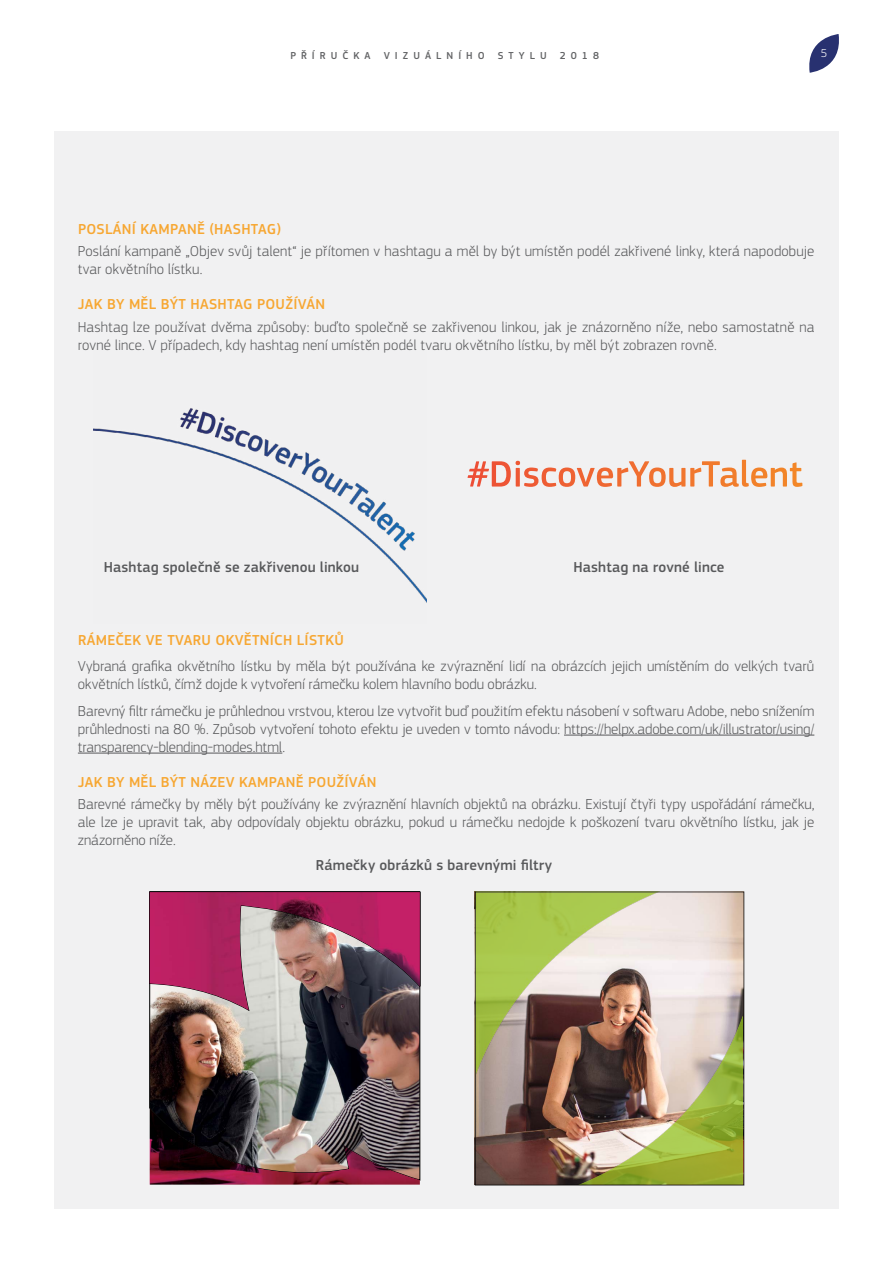
<style>
.page{position:relative;width:893px;height:1263px;background:#fff}
.page>*{position:absolute;margin:0;border:0;box-sizing:border-box;transform-origin:0 0}
.body{font:300 15px/18px "EC Square Sans Pro";letter-spacing:.005em;color:#58595b}
.Page_sub-title{font:500 15px "EC Square Sans Pro";letter-spacing:.02em;color:#f7a732}
.t1{font:500 15px "EC Square Sans Pro";letter-spacing:.01em;color:#58595b}
.t2{font:300 12px "EC Square Sans Pro";color:#fff}
.t3{font:500 10.5px "EC Square Sans Pro";color:#636466}
</style>
<div class="page">
<div style="left:54px;top:132px;width:785px;height:1077px;background:#f1f1f2"></div>
<svg style="left:809px;top:34px;width:30px;height:39px"></svg>
<hr style="left:564px;top:735px;width:250px;height:1px;background:#58595b">
<hr style="left:78px;top:753px;width:204px;height:1px;background:#58595b">
<img style="left:93px;top:408px;width:333px;height:194px">
<img style="left:149px;top:987px;width:272px;height:194px">
<img style="left:150px;top:1108px;width:270px;height:76px">
<img style="left:150px;top:892px;width:270px;height:118px">
<img style="left:477px;top:893px;width:265px;height:290px">
<svg style="left:467px;top:460px;width:335px;height:27px"></svg>
<p class="t3" style="left:290px;top:49px;width:310px">P Ř Í R U Č K A V I Z U Á L N Í H O S T Y L U 2 0 1 8</p>
<p class="t2" style="left:821px;top:46px;width:8px">5</p>
<p class="Page_sub-title" style="left:78px;top:220px;width:205px">POSLÁNÍ KAMPANĚ (HASHTAG)</p>
<p class="body" style="left:78px;top:242px;width:738px">Poslání kampaně „Objev svůj talent“ je přítomen v hashtagu a měl by být umístěn podél zakřivené linky, která napodobuje tvar okvětního lístku.</p>
<p class="Page_sub-title" style="left:78px;top:296px;width:249px">JAK BY MĚL BÝT HASHTAG POUŽÍVÁN</p>
<p class="body" style="left:78px;top:317px;width:738px">Hashtag lze používat dvěma způsoby: buďto společně se zakřivenou linkou, jak je znázorněno níže, nebo samostatně na rovné lince. V případech, kdy hashtag není umístěn podél tvaru okvětního lístku, by měl být zobrazen rovně.</p>
<p class="t1" style="left:104px;top:558px;width:257px">Hashtag společně se zakřivenou linkou</p>
<p class="t1" style="left:573px;top:558px;width:153px">Hashtag na rovné lince</p>
<p class="Page_sub-title" style="left:78px;top:631px;width:267px">RÁMEČEK VE TVARU OKVĚTNÍCH LÍSTKŮ</p>
<p class="body" style="left:78px;top:657px;width:738px">Vybraná grafika okvětního lístku by měla být používána ke zvýraznění lidí na obrázcích jejich umístěním do velkých tvarů okvětních lístků, čímž dojde k vytvoření rámečku kolem hlavního bodu obrázku.</p>
<p class="body" style="left:78px;top:701px;width:738px;text-align:justify">Barevný filtr rámečku je průhlednou vrstvou, kterou lze vytvořit buď použitím efektu násobení v softwaru Adobe, nebo snížením průhlednosti na 80 %. Způsob vytvoření tohoto efektu je uveden v tomto návodu: https://helpx.adobe.com/uk/illustrator/using/ transparency-blending-modes.html.</p>
<p class="Page_sub-title" style="left:78px;top:773px;width:300px">JAK BY MĚL BÝT NÁZEV KAMPANĚ POUŽÍVÁN</p>
<p class="body" style="left:78px;top:795px;width:738px;text-align:justify">Barevné rámečky by měly být používány ke zvýraznění hlavních objektů na obrázku. Existují čtyři typy uspořádání rámečku, ale lze je upravit tak, aby odpovídaly objektu obrázku, pokud u rámečku nedojde k poškození tvaru okvětního lístku, jak je znázorněno níže.</p>
<p class="t1" style="left:316px;top:857px;width:238px">Rámečky obrázků s barevnými filtry</p>
</div>
